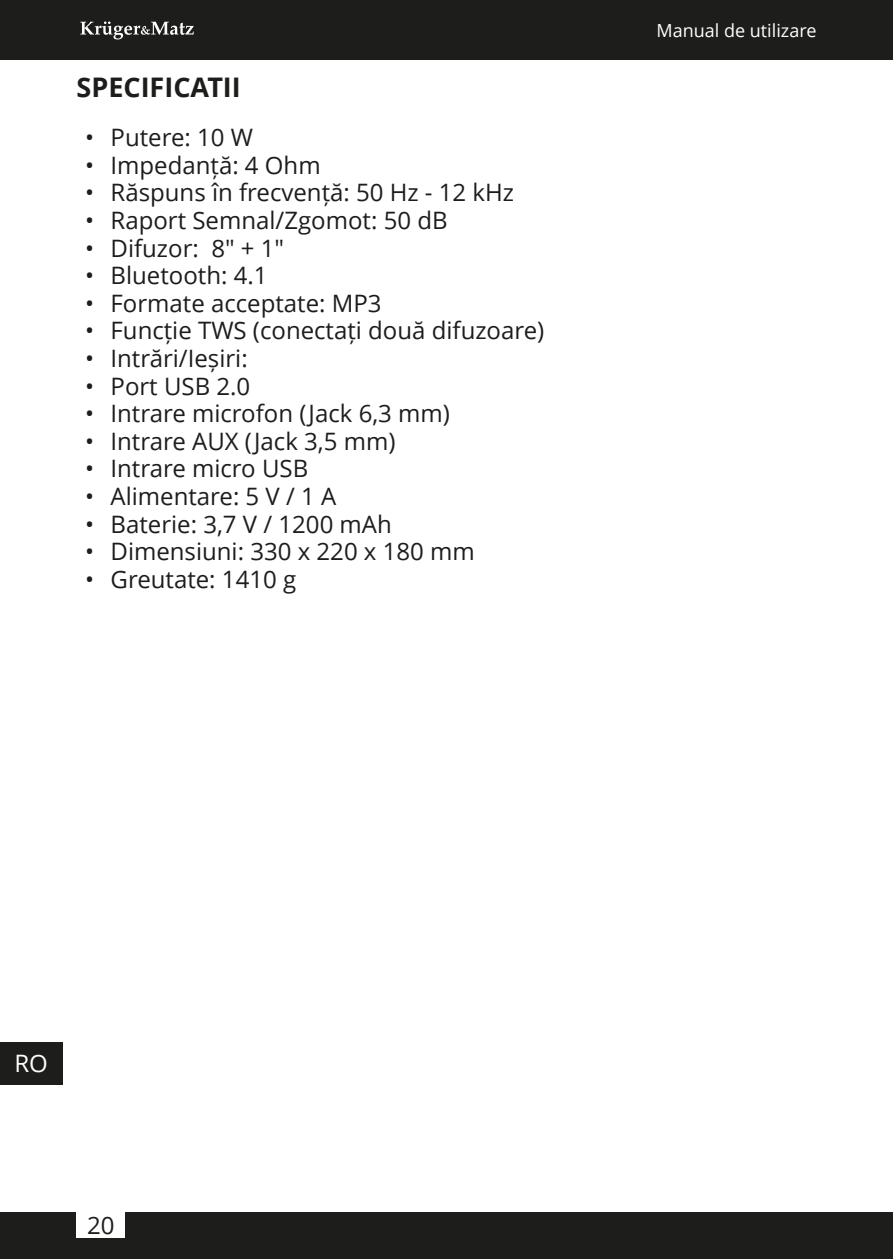
<style>
.page{position:relative;width:893px;height:1259px;background:#fff}
.page>*{position:absolute;margin:0;border:0;box-sizing:border-box;transform-origin:0 0}
.t1{font:700 27px "Open Sans";color:#1d1d1b}
.t2{font:24px "Open Sans";color:#1d1d1b}
.t3{font:24px "Open Sans";color:#fff}
.t4{font:18px "Open Sans";color:#fff}
</style>
<div class="page">
<div style="left:0;top:0;width:893px;height:60px;background:#1d1d1b"></div>
<div style="left:0;top:1212px;width:893px;height:47px;background:#1d1d1b"></div>
<svg style="left:80px;top:21px;width:114px;height:18px"></svg>
<div style="left:77px;top:1212px;width:48px;height:25px;background:#fff"></div>
<div style="left:0;top:1042px;width:63px;height:42px;background:#1d1d1b"></div>
<p class="t1" style="left:77px;top:76px;width:166px">SPECIFICATII</p>
<p class="t2" style="left:85px;top:128px;width:169px">• Putere: 10 W</p>
<p class="t2" style="left:85px;top:155px;width:237px">• Impedanță: 4 Ohm</p>
<p class="t2" style="left:85px;top:183px;width:431px">• Răspuns în frecvență: 50 Hz - 12 kHz</p>
<p class="t2" style="left:85px;top:211px;width:364px">• Raport Semnal/Zgomot: 50 dB</p>
<p class="t2" style="left:85px;top:238px;width:201px">• Difuzor: 8" + 1"</p>
<p class="t2" style="left:85px;top:266px;width:184px">• Bluetooth: 4.1</p>
<p class="t2" style="left:85px;top:293px;width:298px">• Formate acceptate: MP3</p>
<p class="t2" style="left:85px;top:321px;width:461px">• Funcție TWS (conectați două difuzoare)</p>
<p class="t2" style="left:85px;top:349px;width:164px">• Intrări/Ieșiri:</p>
<p class="t2" style="left:85px;top:376px;width:167px">• Port USB 2.0</p>
<p class="t2" style="left:85px;top:404px;width:366px">• Intrare microfon (Jack 6,3 mm)</p>
<p class="t2" style="left:85px;top:431px;width:312px">• Intrare AUX (Jack 3,5 mm)</p>
<p class="t2" style="left:85px;top:459px;width:225px">• Intrare micro USB</p>
<p class="t2" style="left:85px;top:487px;width:253px">• Alimentare: 5 V / 1 A</p>
<p class="t2" style="left:85px;top:514px;width:308px">• Baterie: 3,7 V / 1200 mAh</p>
<p class="t2" style="left:85px;top:542px;width:391px">• Dimensiuni: 330 x 220 x 180 mm</p>
<p class="t2" style="left:85px;top:569px;width:213px">• Greutate: 1410 g</p>
<p class="t4" style="left:656px;top:23px;width:161px">Manual de utilizare</p>
<p class="t3" style="left:14px;top:1054px;width:35px">RO</p>
<p class="t2" style="left:87px;top:1215px;width:29px">20</p>
</div>
